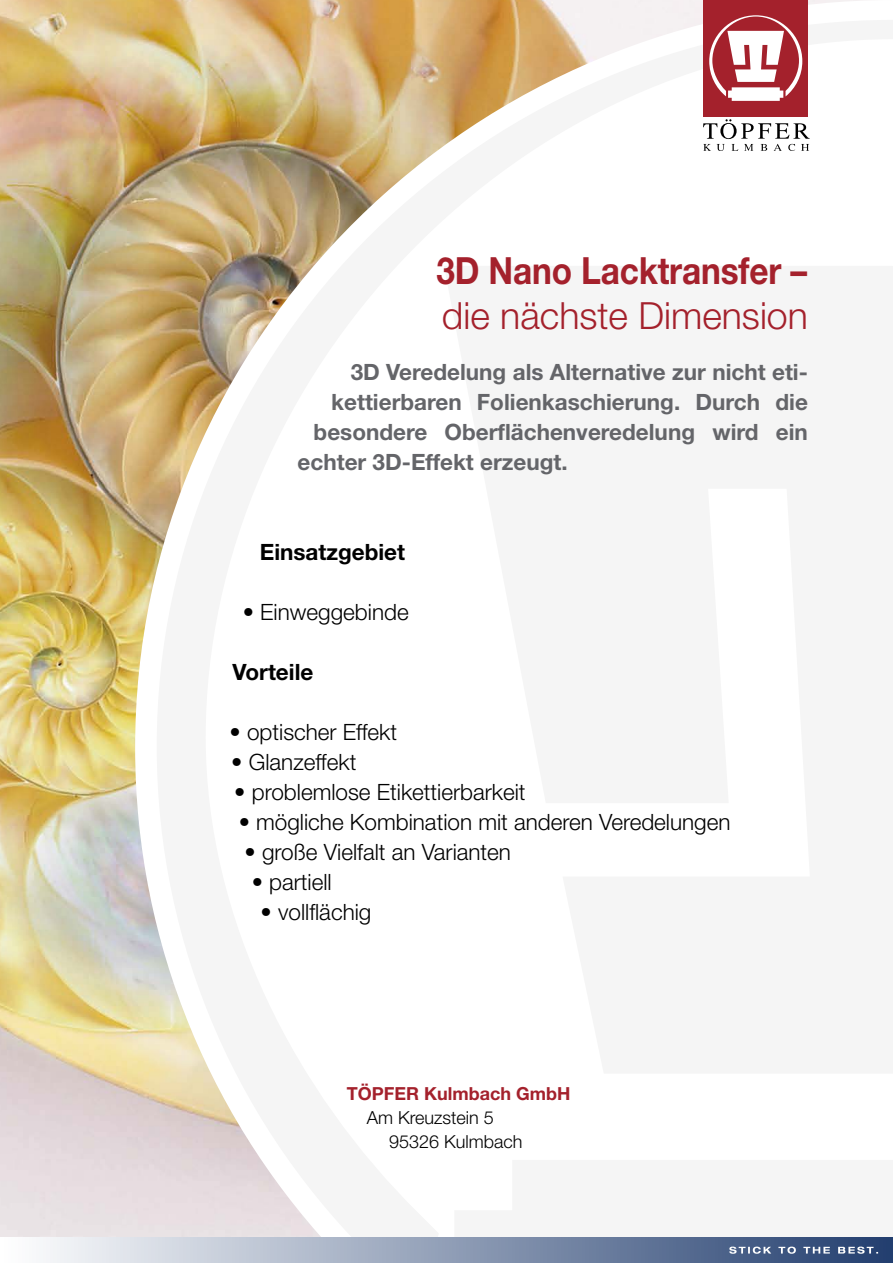
<style>
.page{position:relative;width:893px;height:1263px;background:#fff}
.page>*{position:absolute;margin:0;border:0;box-sizing:border-box;transform-origin:0 0}
.t1{font:700 37.5px/45px "Helvetica Neue";letter-spacing:-.005em;color:#a4212c;scale:.89 1}
.t2{font:300 22.5px "Helvetica Neue";color:#000}
.t3{font:700 22.5px "Helvetica Neue";color:#646569}
.t4{font:700 22.5px "Helvetica Neue";color:#000}
.t5{font:300 18px "Helvetica Neue";color:#000}
.t6{font:700 18px "Helvetica Neue";color:#a4212c}
.s1{font-weight:300}
</style>
<div class="page">
<img style="left:0;top:0;width:861px;height:1237px">
<div style="left:703px;top:0;width:105px;height:117px;background:#a4212c"></div>
<svg style="left:703px;top:119px;width:107px;height:32px"></svg>
<svg style="left:709px;top:15px;width:93px;height:86px"></svg>
<div style="left:0;top:1237px;width:893px;height:26px;background:linear-gradient(to right,#fff,#223e6e)"></div>
<svg style="left:729px;top:1246px;width:149px;height:8px"></svg>
<p class="t1" style="left:436px;top:247px;width:419px">3D Nano Lacktransfer – <span class="s1">die nächste Dimension</span></p>
<p class="t3" style="left:351px;top:358px;width:459px">3D Veredelung als Alternative zur nicht eti-</p>
<p class="t3" style="left:331px;top:388px;width:478px">kettierbaren Folienkaschierung. Durch die</p>
<p class="t3" style="left:314px;top:418px;width:496px">besondere Oberflächenveredelung wird ein</p>
<p class="t3" style="left:298px;top:448px;width:272px">echter 3D-Effekt erzeugt.</p>
<p class="t4" style="left:260px;top:538px;width:147px">Einsatzgebiet</p>
<p class="t2" style="left:243px;top:598px;width:167px">• Einweggebinde</p>
<p class="t4" style="left:233px;top:658px;width:82px">Vorteile</p>
<p class="t2" style="left:230px;top:718px;width:169px">• optischer Effekt</p>
<p class="t2" style="left:231px;top:748px;width:127px">• Glanzeffekt</p>
<p class="t2" style="left:234px;top:778px;width:293px">• problemlose Etikettierbarkeit</p>
<p class="t2" style="left:239px;top:808px;width:493px">• mögliche Kombination mit anderen Veredelungen</p>
<p class="t2" style="left:244px;top:838px;width:268px">• große Vielfalt an Varianten</p>
<p class="t2" style="left:252px;top:868px;width:82px">• partiell</p>
<p class="t2" style="left:261px;top:898px;width:112px">• vollflächig</p>
<p class="t6" style="left:347px;top:1082px;width:225px">TÖPFER Kulmbach GmbH</p>
<p class="t5" style="left:367px;top:1106px;width:129px">Am Kreuzstein 5</p>
<p class="t5" style="left:389px;top:1130px;width:135px">95326 Kulmbach</p>
</div>
